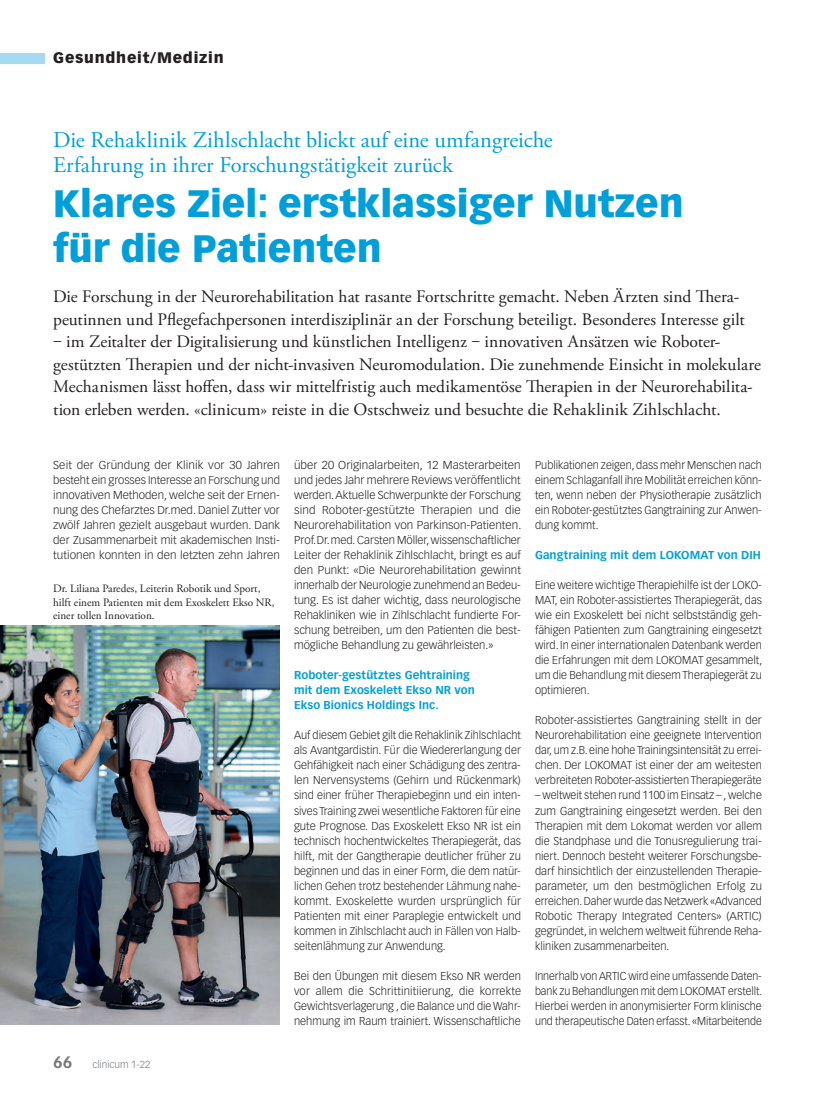
<style>
.page{position:relative;width:815px;height:1099px;background:#fff}
.page>*{position:absolute;margin:0;border:0;box-sizing:border-box;transform-origin:0 0}
.Titel_GM{font:900 37.5px/45px "Vectora LT Std";color:#009fda}
.Obertitel_GM{font:22.5px/25px "Adobe Garamond Pro";letter-spacing:.005em;color:#009fda}
.Lead{font:17.5px/22.5px "Adobe Garamond Pro";color:#231f20}
.t1{font:900 15px "Vectora LT Std";letter-spacing:.05em;color:#231f20}
.Lauftext{font:300 11.25px/15px "Vectora LT Std";color:#231f20;text-align:justify}
.Lauftext-2{font:300 11.25px/15px "Vectora LT Std";color:#231f20;text-align:justify;scale:1.04 1}
.Lauftext-3{font:300 11.25px/15px "Vectora LT Std";color:#231f20;text-align:justify;scale:.95 1}
.ZT_GM{font:700 11.25px/15px "Vectora LT Std";letter-spacing:.005em;color:#009fda}
.Legende{font:11.25px/13.5px "Adobe Garamond Pro";color:#231f20}
.t2{font:300 10px "Vectora LT Std";color:#76787b}
.s1{font-weight:700;font-size:16.25px}
</style>
<div class="page">
<div style="left:0;top:53px;width:45px;height:10px;background:#a5daf2"></div>
<img style="left:0;top:625px;width:280px;height:399px">
<h3 class="t1" style="left:53px;top:49px;width:172px">Gesundheit/Medizin</h3>
<p class="Obertitel_GM" style="left:53px;top:128px;width:501px">Die Rehaklinik Zihlschlacht blickt auf eine umfangreiche<br>Erfahrung in ihrer Forschungstätigkeit zurück</p>
<p class="Titel_GM" style="left:53px;top:180px;width:632px">Klares Ziel: erstklassiger Nutzen für die Patienten</p>
<p class="Lead" style="left:53px;top:286px;width:709px">Die Forschung in der Neurorehabilitation hat rasante Fortschritte gemacht. Neben Ärzten sind Thera&shy;peutinnen und Pflegefachpersonen interdisziplinär an der Forschung beteiligt. Besonderes Interesse gilt<br>‒ im Zeitalter der Digitalisierung und künstlichen Intelligenz ‒ innovativen Ansätzen wie Roboter&shy;gestützten Therapien und der nicht-invasiven Neuromodulation. Die zunehmende Einsicht in molekulare Mechanismen lässt hoffen, dass wir mittelfristig auch medikamentöse Therapien in der Neurorehabilita&shy;tion erleben werden. «clinicum» reiste in die Ostschweiz und besuchte die Rehaklinik Zihlschlacht.</p>
<p class="Lauftext-2" style="left:53px;top:458px;width:220px">Seit der Gründung der Klinik vor 30 Jahren besteht ein grosses Interesse an Forschung und innovativen Methoden, welche seit der Ernen&shy;nung des Chefarztes Dr.med. Daniel Zutter vor zwölf Jahren gezielt ausgebaut wurden. Dank der Zusammenarbeit mit akademischen Insti&shy;tutionen konnten in den letzten zehn Jahren</p>
<p class="Lauftext-2" style="left:294px;top:458px;width:220px">über 20 Originalarbeiten, 12 Masterarbeiten und jedes Jahr mehrere Reviews veröffentlicht werden. Aktuelle Schwerpunkte der Forschung sind Roboter-gestützte Therapien und die Neurorehabilitation von Parkinson-Patienten.<br>Prof.Dr.med. Carsten Möller, wissenschaftlicher Leiter der Rehaklinik Zihlschlacht, bringt es auf den Punkt: «Die Neurorehabilitation gewinnt innerhalb der Neurologie zunehmend an Bedeu&shy;tung. Es ist daher wichtig, dass neurologische Rehakliniken wie in Zihlschlacht fundierte For&shy;schung betreiben, um den Patienten die best&shy;mögliche Behandlung zu gewährleisten.»</p>
<p class="ZT_GM" style="left:294px;top:668px;width:182px">Roboter-gestütztes Gehtraining mit dem Exoskelett Ekso NR von<br>Ekso Bionics Holdings Inc.</p>
<p class="Lauftext" style="left:294px;top:728px;width:228px">Auf diesem Gebiet gilt die Rehaklinik Zihlschlacht als Avantgardistin. Für die Wiedererlangung der Gehfähigkeit nach einer Schädigung des zentra&shy;len Nervensystems (Gehirn und Rückenmark) sind einer früher Therapiebeginn und ein inten&shy;sives Training zwei wesentliche Faktoren für eine gute Prognose. Das Exoskelett Ekso NR ist ein technisch hochentwickeltes Therapiegerät, das hilft, mit der Gangtherapie deutlicher früher zu beginnen und das in einer Form, die dem natür&shy;lichen Gehen trotz bestehender Lähmung nahe&shy;kommt. Exoskelette wurden ursprünglich für Patienten mit einer Paraplegie entwickelt und kommen in Zihlschlacht auch in Fällen von Halb&shy;seitenlähmung zur Anwendung.</p>
<p class="Lauftext" style="left:294px;top:968px;width:228px">Bei den Übungen mit diesem Ekso NR werden vor allem die Schrittinitiierung, die korrekte Gewichtsverlagerung , die Balance und die Wahr&shy;nehmung im Raum trainiert. Wissenschaftliche</p>
<p class="Legende" style="left:53px;top:582px;width:223px">Dr. Liliana Paredes, Leiterin Robotik und Sport, hilft einem Patienten mit dem Exoskelett Ekso NR, einer tollen Innovation.</p>
<p class="t2" style="left:53px;top:1058px;width:99px"><span class="s1">66</span> clinicum 1-22</p>
<p class="Lauftext" style="left:535px;top:458px;width:228px">Publikationen zeigen, dass mehr Menschen nach einem Schlaganfall ihre Mobilität erreichen könn&shy;ten, wenn neben der Physiotherapie zusätzlich ein Roboter-gestütztes Gangtraining zur Anwen&shy;dung kommt.</p>
<p class="ZT_GM" style="left:535px;top:548px;width:227px">Gangtraining mit dem LOKOMAT von DIH</p>
<p class="Lauftext" style="left:535px;top:578px;width:229px">Eine weitere wichtige Therapiehilfe ist der LOKO-MAT, ein Roboter-assistiertes Therapiegerät, das wie ein Exoskelett bei nicht selbstständig geh&shy;fähigen Patienten zum Gangtraining eingesetzt wird. In einer internationalen Datenbank werden die Erfahrungen mit dem LOKOMAT gesammelt, um die Behandlung mit diesem Therapiegerät zu optimieren.</p>
<p class="Lauftext" style="left:535px;top:713px;width:228px">Roboter-assistiertes Gangtraining stellt in der Neurorehabilitation eine geeignete Intervention dar, um z.B. eine hohe Trainingsintensität zu errei&shy;chen. Der LOKOMAT ist einer der am weitesten verbreiteten Roboter-assistierten Therapiegeräte</p>
<p class="Lauftext" style="left:535px;top:788px;width:228px">– weltweit stehen rund 1100 im Einsatz – , welche zum Gangtraining eingesetzt werden. Bei den Therapien mit dem Lokomat werden vor allem die Standphase und die Tonusregulierung trai&shy;niert. Dennoch besteht weiterer Forschungsbe&shy;darf hinsichtlich der einzustellenden Therapie&shy;parameter, um den bestmöglichen Erfolg zu erreichen. Daher wurde das Netzwerk «Advanced Robotic Therapy Integrated Centers» (ARTIC) gegründet, in welchem weltweit führende Reha&shy;kliniken zusammenarbeiten.</p>
<p class="Lauftext-3" style="left:535px;top:968px;width:241px">Innerhalb von ARTIC wird eine umfassende Daten&shy;bank zu Behandlungen mit dem LOKOMAT erstellt.<br>Hierbei werden in anonymisierter Form klinische und therapeutische Daten erfasst. «Mitarbeitende</p>
</div>
